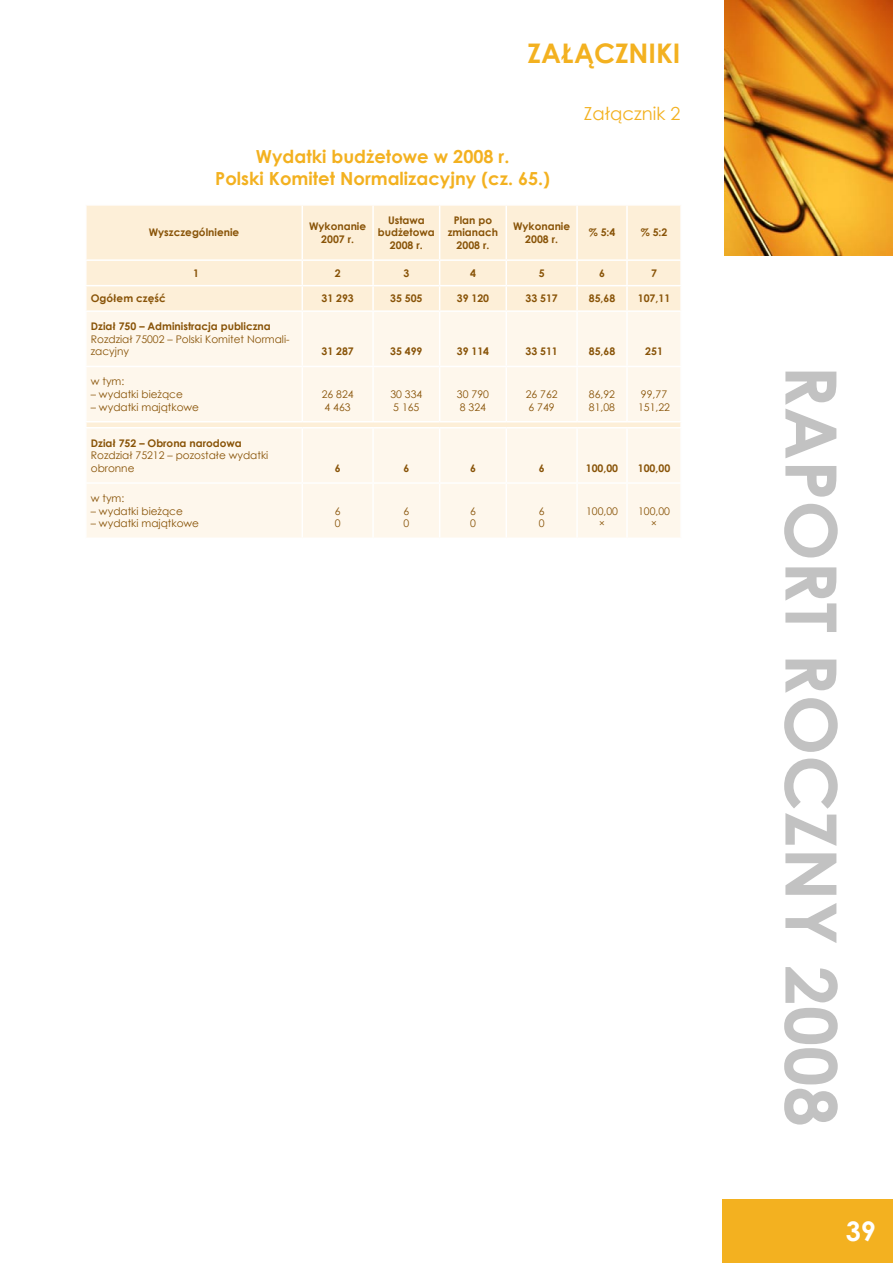
<style>
.page{position:relative;width:893px;height:1263px;background:#fff}
.page>*{position:absolute;margin:0;border:0;box-sizing:border-box;transform-origin:0 0}
.t1{font:700 70.95px "Century Gothic";color:#c2c2c2}
.t2{font:700 27px "Century Gothic";color:#f3b120}
.t3{font:700 27px "Century Gothic";color:#fff}
.t4{font:700 18px/21.6px "Century Gothic";color:#f3b120;text-align:center}
.t5{font:18px "Century Gothic";color:#f3b120}
.t6{font:700 10.5px/12.6px "Century Gothic";color:#885307;text-align:center}
.t7{font:10.5px/12.6px "Century Gothic";color:#885307}
</style>
<div class="page">
<img style="left:724px;top:0;width:169px;height:255px">
<div style="left:87px;top:206px;width:593px;height:104px;background:#fdefd8"></div>
<div style="left:87px;top:312px;width:593px;height:225px;background:#fef7ec"></div>
<hr style="left:302px;top:206px;width:1px;height:53px;background:#fff">
<hr style="left:372px;top:206px;width:2px;height:53px;background:#fff">
<hr style="left:439px;top:206px;width:1px;height:53px;background:#fff">
<hr style="left:505px;top:206px;width:2px;height:53px;background:#fff">
<hr style="left:576px;top:206px;width:2px;height:53px;background:#fff">
<hr style="left:626px;top:206px;width:2px;height:53px;background:#fff">
<hr style="left:85px;top:259px;width:217px;height:2px;background:#fff">
<hr style="left:302px;top:259px;width:71px;height:2px;background:#fff">
<hr style="left:373px;top:259px;width:67px;height:2px;background:#fff">
<hr style="left:372px;top:261px;width:2px;height:24px;background:#fff">
<hr style="left:440px;top:259px;width:66px;height:2px;background:#fff">
<hr style="left:506px;top:259px;width:71px;height:2px;background:#fff">
<hr style="left:505px;top:261px;width:2px;height:24px;background:#fff">
<hr style="left:577px;top:259px;width:50px;height:2px;background:#fff">
<hr style="left:576px;top:261px;width:2px;height:24px;background:#fff">
<hr style="left:627px;top:259px;width:55px;height:2px;background:#fff">
<hr style="left:626px;top:261px;width:2px;height:24px;background:#fff">
<hr style="left:85px;top:285px;width:217px;height:1px;background:#fff">
<hr style="left:302px;top:285px;width:71px;height:1px;background:#fff">
<svg style="left:302px;top:261px;width:1px;height:49px"></svg>
<hr style="left:373px;top:285px;width:67px;height:1px;background:#fff">
<hr style="left:372px;top:286px;width:2px;height:24px;background:#fff">
<hr style="left:440px;top:285px;width:66px;height:1px;background:#fff">
<svg style="left:439px;top:261px;width:1px;height:49px"></svg>
<hr style="left:506px;top:285px;width:71px;height:1px;background:#fff">
<hr style="left:505px;top:286px;width:2px;height:24px;background:#fff">
<hr style="left:577px;top:285px;width:50px;height:1px;background:#fff">
<hr style="left:576px;top:286px;width:2px;height:24px;background:#fff">
<hr style="left:627px;top:285px;width:55px;height:1px;background:#fff">
<hr style="left:626px;top:286px;width:2px;height:24px;background:#fff">
<hr style="left:302px;top:312px;width:1px;height:54px;background:#fff">
<hr style="left:372px;top:312px;width:2px;height:54px;background:#fff">
<hr style="left:439px;top:312px;width:1px;height:54px;background:#fff">
<hr style="left:505px;top:312px;width:2px;height:54px;background:#fff">
<hr style="left:576px;top:312px;width:2px;height:54px;background:#fff">
<hr style="left:626px;top:312px;width:2px;height:54px;background:#fff">
<hr style="left:85px;top:366px;width:217px;height:1px;background:#fff">
<hr style="left:302px;top:366px;width:71px;height:1px;background:#fff">
<hr style="left:302px;top:367px;width:1px;height:54px;background:#fff">
<hr style="left:373px;top:366px;width:67px;height:1px;background:#fff">
<hr style="left:372px;top:367px;width:2px;height:54px;background:#fff">
<hr style="left:440px;top:366px;width:66px;height:1px;background:#fff">
<hr style="left:439px;top:367px;width:1px;height:54px;background:#fff">
<hr style="left:506px;top:366px;width:71px;height:1px;background:#fff">
<hr style="left:505px;top:367px;width:2px;height:54px;background:#fff">
<hr style="left:577px;top:366px;width:50px;height:1px;background:#fff">
<hr style="left:576px;top:367px;width:2px;height:54px;background:#fff">
<hr style="left:627px;top:366px;width:55px;height:1px;background:#fff">
<hr style="left:626px;top:367px;width:2px;height:54px;background:#fff">
<hr style="left:85px;top:421px;width:217px;height:1px;background:#fff">
<hr style="left:302px;top:421px;width:71px;height:1px;background:#fff">
<hr style="left:373px;top:421px;width:67px;height:1px;background:#fff">
<hr style="left:440px;top:421px;width:66px;height:1px;background:#fff">
<hr style="left:506px;top:421px;width:71px;height:1px;background:#fff">
<hr style="left:577px;top:421px;width:50px;height:1px;background:#fff">
<hr style="left:627px;top:421px;width:55px;height:1px;background:#fff">
<hr style="left:85px;top:427px;width:217px;height:1px;background:#fff">
<hr style="left:302px;top:427px;width:71px;height:1px;background:#fff">
<hr style="left:302px;top:428px;width:1px;height:54px;background:#fff">
<hr style="left:373px;top:427px;width:67px;height:1px;background:#fff">
<hr style="left:372px;top:428px;width:2px;height:54px;background:#fff">
<hr style="left:440px;top:427px;width:66px;height:1px;background:#fff">
<hr style="left:439px;top:428px;width:1px;height:54px;background:#fff">
<hr style="left:506px;top:427px;width:71px;height:1px;background:#fff">
<hr style="left:505px;top:428px;width:2px;height:54px;background:#fff">
<hr style="left:577px;top:427px;width:50px;height:1px;background:#fff">
<hr style="left:576px;top:428px;width:2px;height:54px;background:#fff">
<hr style="left:627px;top:427px;width:55px;height:1px;background:#fff">
<hr style="left:626px;top:428px;width:2px;height:54px;background:#fff">
<hr style="left:85px;top:482px;width:217px;height:2px;background:#fff">
<hr style="left:302px;top:482px;width:71px;height:2px;background:#fff">
<hr style="left:302px;top:484px;width:1px;height:53px;background:#fff">
<hr style="left:373px;top:482px;width:67px;height:2px;background:#fff">
<hr style="left:372px;top:484px;width:2px;height:53px;background:#fff">
<hr style="left:440px;top:482px;width:66px;height:2px;background:#fff">
<hr style="left:439px;top:484px;width:1px;height:53px;background:#fff">
<hr style="left:506px;top:482px;width:71px;height:2px;background:#fff">
<hr style="left:505px;top:484px;width:2px;height:53px;background:#fff">
<hr style="left:577px;top:482px;width:50px;height:2px;background:#fff">
<hr style="left:576px;top:484px;width:2px;height:53px;background:#fff">
<hr style="left:627px;top:482px;width:55px;height:2px;background:#fff">
<hr style="left:626px;top:484px;width:2px;height:53px;background:#fff">
<div style="left:723px;top:1199px;width:170px;height:64px;background:#f3b120"></div>
<h2 class="t2" style="left:528px;top:32px;width:83px">ZAŁĄCZNI</h2>
<h2 class="t2" style="left:656px;top:32px;width:22px">KI</h2>
<h3 class="t5" style="left:584px;top:101px;width:98px">Załącznik 2</h3>
<h3 class="t4" style="left:215px;top:145px;width:336px">Wydatki budżetowe w 2008 r.<br>Polski Komitet N ormalizacyjny (cz. 65.)</h3>
<p class="t6" style="left:149px;top:226px;width:92px">Wyszczególnienie</p>
<p class="t6" style="left:309px;top:220px;width:59px">Wykonanie<br>2007 r.</p>
<p class="t6" style="left:378px;top:213px;width:58px">Ustawa budżetowa<br>2008 r.</p>
<p class="t6" style="left:448px;top:213px;width:52px">Plan po zmianach<br>2008 r.</p>
<p class="t6" style="left:513px;top:220px;width:59px">Wykonanie<br>2008 r.</p>
<p class="t6" style="left:589px;top:226px;width:28px">% 5:4</p>
<p class="t6" style="left:641px;top:226px;width:28px">% 5:2</p>
<p class="t6" style="left:193px;top:266px;width:7px">1</p>
<p class="t6" style="left:335px;top:266px;width:7px">2</p>
<p class="t6" style="left:403px;top:266px;width:7px">3</p>
<p class="t6" style="left:470px;top:266px;width:7px">4</p>
<p class="t6" style="left:539px;top:266px;width:7px">5</p>
<p class="t6" style="left:599px;top:266px;width:7px">6</p>
<p class="t6" style="left:651px;top:266px;width:7px">7</p>
<p class="t6" style="left:91px;top:292px;width:76px">Ogółem część</p>
<p class="t6" style="left:321px;top:292px;width:34px">31 293</p>
<p class="t6" style="left:390px;top:292px;width:34px">35 505</p>
<p class="t6" style="left:457px;top:292px;width:34px">39 120</p>
<p class="t6" style="left:525px;top:292px;width:34px">33 517</p>
<p class="t6" style="left:589px;top:292px;width:28px">85,68</p>
<p class="t6" style="left:638px;top:292px;width:34px">107,11</p>
<p class="t6" style="left:91px;top:320px;width:181px">Dział 750 – Administracja publiczna</p>
<p class="t7" style="left:91px;top:332px;width:200px">Rozdział 75002 – Polski Komitet Normali&shy;zacyjny</p>
<p class="t6" style="left:321px;top:345px;width:34px">31 287</p>
<p class="t6" style="left:390px;top:345px;width:34px">35 499</p>
<p class="t6" style="left:457px;top:345px;width:34px">39 114</p>
<p class="t6" style="left:525px;top:345px;width:34px">33 511</p>
<p class="t6" style="left:589px;top:345px;width:28px">85,68</p>
<p class="t6" style="left:645px;top:345px;width:19px">251</p>
<p class="t7" style="left:91px;top:375px;width:35px">w tym:</p>
<p class="t7" style="left:91px;top:388px;width:94px">– wydatki bieżące</p>
<p class="t7" style="left:91px;top:400px;width:110px">– wydatki majątkowe</p>
<p class="t6" style="left:91px;top:436px;width:152px">Dział 752 – Obrona narodowa</p>
<p class="t7" style="left:91px;top:449px;width:179px">Rozdział 75212 – pozostałe wydatki obronne</p>
<p class="t7" style="left:91px;top:492px;width:35px">w tym:</p>
<p class="t7" style="left:91px;top:504px;width:94px">– wydatki bieżące</p>
<p class="t7" style="left:91px;top:517px;width:110px">– wydatki majątkowe</p>
<p class="t7" style="left:322px;top:388px;width:33px">26 824<br>4 463</p>
<p class="t7" style="left:390px;top:388px;width:33px">30 334<br>5 165</p>
<p class="t7" style="left:457px;top:388px;width:33px">30 790<br>8 324</p>
<p class="t7" style="left:526px;top:388px;width:33px">26 762<br>6 749</p>
<p class="t7" style="left:589px;top:388px;width:28px">86,92<br>81,08</p>
<p class="t7" style="left:638px;top:388px;width:33px">99,77<br>151,22</p>
<p class="t6" style="left:335px;top:461px;width:7px">6</p>
<p class="t6" style="left:403px;top:461px;width:7px">6</p>
<p class="t6" style="left:470px;top:461px;width:7px">6</p>
<p class="t6" style="left:539px;top:461px;width:7px">6</p>
<p class="t6" style="left:586px;top:461px;width:34px">100,00</p>
<p class="t6" style="left:638px;top:461px;width:34px">100,00</p>
<p class="t7" style="left:335px;top:504px;width:7px">6<br>0</p>
<p class="t7" style="left:403px;top:504px;width:7px">6<br>0</p>
<p class="t7" style="left:470px;top:504px;width:7px">6<br>0</p>
<p class="t7" style="left:539px;top:504px;width:7px">6<br>0</p>
<p class="t7" style="left:586px;top:504px;width:33px;text-align:center">100,00 ×</p>
<p class="t7" style="left:638px;top:504px;width:33px;text-align:center">100,00 ×</p>
<h1 class="t1" style="left:856px;top:365px;width:763px;rotate:90deg">RAPORT ROCZNY 2008</h1>
<h2 class="t3" style="left:846px;top:1210px;width:32px">39</h2>
</div>
